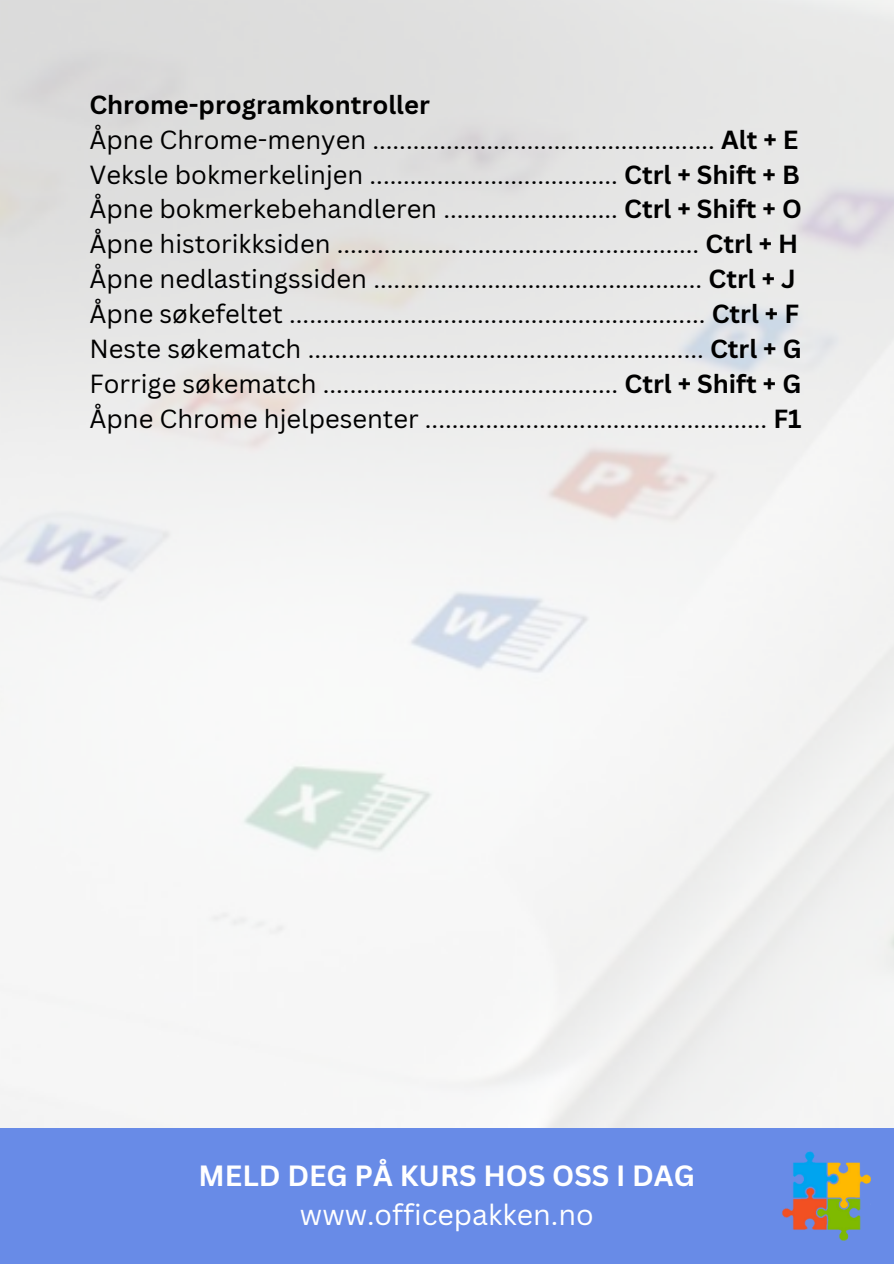
<style>
.page{position:relative;width:894px;height:1264px;background:#fff}
.page>*{position:absolute;margin:0;border:0;box-sizing:border-box;transform-origin:0 0}
.t1{font:700 28.5px/39.3px "Canva Sans";color:#fff;text-align:center}
.t2{font:25.5px "Canva Sans";color:#000}
.t3{font:700 25.5px "Canva Sans";color:#000}
.s1{font-weight:700}
.s2{font-weight:400}
</style>
<div class="page">
<div style="left:0;top:1128px;width:893px;height:135px;background:#688be7"></div>
<img style="left:782px;top:1151px;width:89px;height:90px">
<p class="t3" style="left:89px;top:87px;width:342px">Chrome-programkontroller</p>
<p class="t2" style="left:89px;top:121px;width:710px">Åpne Chrome-menyen ................................................... <span class="s1">Alt + E</span></p>
<p class="t2" style="left:89px;top:156px;width:711px">Veksle bokmerkelinjen ..................................... <span class="s1">Ctrl + Shift + B</span></p>
<p class="t2" style="left:89px;top:191px;width:713px">Åpne bokmerkebehandleren .......................... <span class="s1">Ctrl + Shift + O</span></p>
<p class="t2" style="left:89px;top:226px;width:710px">Åpne historikksiden ...................................................... <span class="s1">Ctrl + H</span></p>
<p class="t2" style="left:89px;top:261px;width:708px">Åpne nedlastingssiden ................................................. <span class="s1">Ctrl + J</span></p>
<p class="t2" style="left:89px;top:296px;width:711px">Åpne søkefeltet .............................................................. <span class="s1">Ctrl + F</span></p>
<p class="t2" style="left:89px;top:331px;width:713px">Neste søkematch ........................................................... <span class="s1">Ctrl + G</span></p>
<h1 class="t2" style="left:89px;top:366px;width:713px">Forrige søkematch ............................................ <span class="s1">Ctrl + Shift + G</span></h1>
<p class="t2" style="left:89px;top:400px;width:713px">Åpne Chrome hjelpesenter ................................................... <span class="s1">F1</span></p>
<p class="t1" style="left:198px;top:1154px;width:498px">MELD DEG PÅ KURS HOS OSS I DAG <span class="s2">www.officepakken.no</span></p>
</div>
